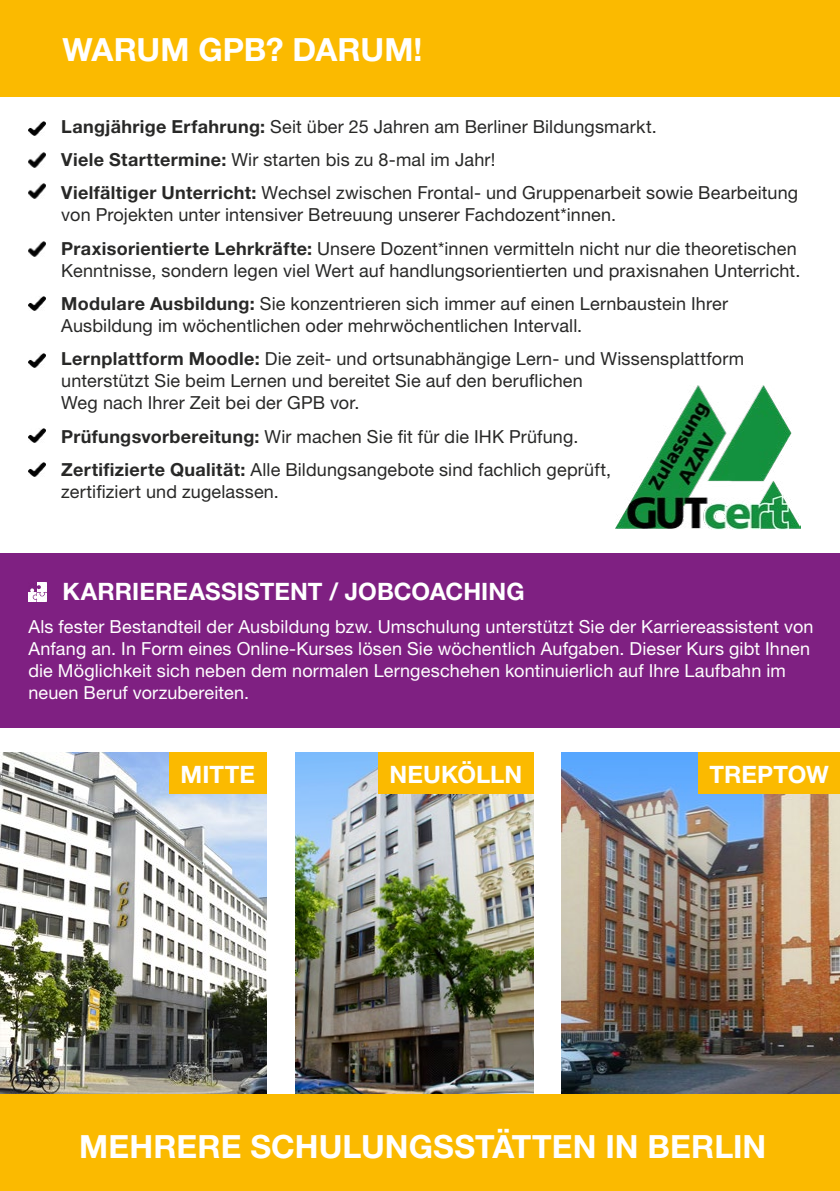
<style>
.page{position:relative;width:840px;height:1191px;background:#fff}
.page>*{position:absolute;margin:0;border:0;box-sizing:border-box;transform-origin:0 0}
.t1{font:700 32px "Helvetica Neue LT";color:#fff}
.t2{font:700 24px "Helvetica Neue LT";color:#fff}
.t3{font:18px/33.4px "Helvetica Neue LT";letter-spacing:.01em;color:#282827}
.t4{font:18px/22px "Helvetica Neue LT";letter-spacing:.01em;color:#fff}
.s1{font-weight:700}
</style>
<div class="page">
<div style="left:0;top:553px;width:839px;height:175px;background:#7f2082"></div>
<img style="left:0;top:752px;width:266px;height:342px">
<img style="left:295px;top:752px;width:238px;height:342px">
<img style="left:561px;top:752px;width:278px;height:342px">
<div style="left:0;top:0;width:839px;height:96px;background:#fbba00"></div>
<div style="left:0;top:1094px;width:839px;height:97px;background:#fbba00"></div>
<div style="left:169px;top:752px;width:97px;height:42px;background:#fbba00"></div>
<div style="left:378px;top:752px;width:155px;height:42px;background:#fbba00"></div>
<div style="left:697px;top:752px;width:142px;height:42px;background:#fbba00"></div>
<img style="left:28px;top:582px;width:18px;height:20px">
<img style="left:28px;top:121px;width:17px;height:15px">
<img style="left:28px;top:152px;width:17px;height:16px">
<img style="left:28px;top:183px;width:17px;height:16px">
<img style="left:28px;top:241px;width:17px;height:16px">
<img style="left:28px;top:296px;width:17px;height:15px">
<img style="left:28px;top:353px;width:17px;height:15px">
<img style="left:28px;top:428px;width:17px;height:15px">
<img style="left:28px;top:462px;width:17px;height:15px">
<img style="left:615px;top:385px;width:184px;height:145px">
<h1 class="t1" style="left:62px;top:30px;width:361px">WARUM GPB? DARUM!</h1>
<p class="t3" style="left:61px;top:109px;width:738px"><span class="s1">Langjährige Erfahrung:</span> Seit über 25 Jahren am Berliner Bildungsmarkt.<br><span class="s1">Viele Starttermine:</span> Wir starten bis zu 8-mal im Jahr!<br><span class="s1">Vielfältiger Unterricht:</span> Wechsel zwischen Frontal- und Gruppenarbeit sowie Bearbeitung</p>
<p class="t3" style="left:61px;top:198px;width:736px">von Projekten unter intensiver Betreuung unserer Fachdozent*innen.<br><span class="s1">Praxisorientierte Lehrkräfte:</span> Unsere Dozent*innen vermitteln nicht nur die theoretischen</p>
<p class="t3" style="left:61px;top:253px;width:740px">Kenntnisse, sondern legen viel Wert auf handlungsorientierten und praxisnahen Unterricht.<br><span class="s1">Modulare Ausbildung:</span> Sie konzentrieren sich immer auf einen Lernbaustein Ihrer</p>
<p class="t3" style="left:61px;top:309px;width:684px">Ausbildung im wöchentlichen oder mehrwöchentlichen Intervall.<br><span class="s1">Lernplattform Moodle:</span> Die zeit- und ortsunabhängige Lern- und Wissensplattform</p>
<p class="t3" style="left:61px;top:370px;width:522px;line-height:22px">unterstützt Sie beim Lernen und bereitet Sie auf den beruflichen<br>Weg nach Ihrer Zeit bei der GPB vor.</p>
<p class="t3" style="left:61px;top:419px;width:551px"><span class="s1">Prüfungsvorbereitung:</span> Wir machen Sie fit für die IHK Prüfung.<br><span class="s1">Zertifizierte Qualität:</span> Alle Bildungsangebote sind fachlich geprüft,</p>
<p class="t3" style="left:61px;top:475px;width:219px">zertifiziert und zugelassen.</p>
<h2 class="t2" style="left:62px;top:576px;width:463px">KARRIEREASSISTENT / JOBCOACHING</h2>
<p class="t4" style="left:28px;top:616px;width:786px">Als fester Bestandteil der Ausbildung bzw. Umschulung unterstützt Sie der Karriereassistent von Anfang an. In Form eines Online-Kurses lösen Sie wöchentlich Aufgaben. Dieser Kurs gibt Ihnen die Möglichkeit sich neben dem normalen Lerngeschehen kontinuierlich auf Ihre Laufbahn im neuen Beruf vorzubereiten.</p>
<h2 class="t2" style="left:180px;top:759px;width:76px">MITTE</h2>
<h2 class="t2" style="left:389px;top:759px;width:134px">NEUKÖLLN</h2>
<h2 class="t2" style="left:709px;top:759px;width:121px">TREPTOW</h2>
<h1 class="t1" style="left:79px;top:1127px;width:688px">MEHRERE SCHULUNGSSTÄTTEN IN BERLIN</h1>
</div>
